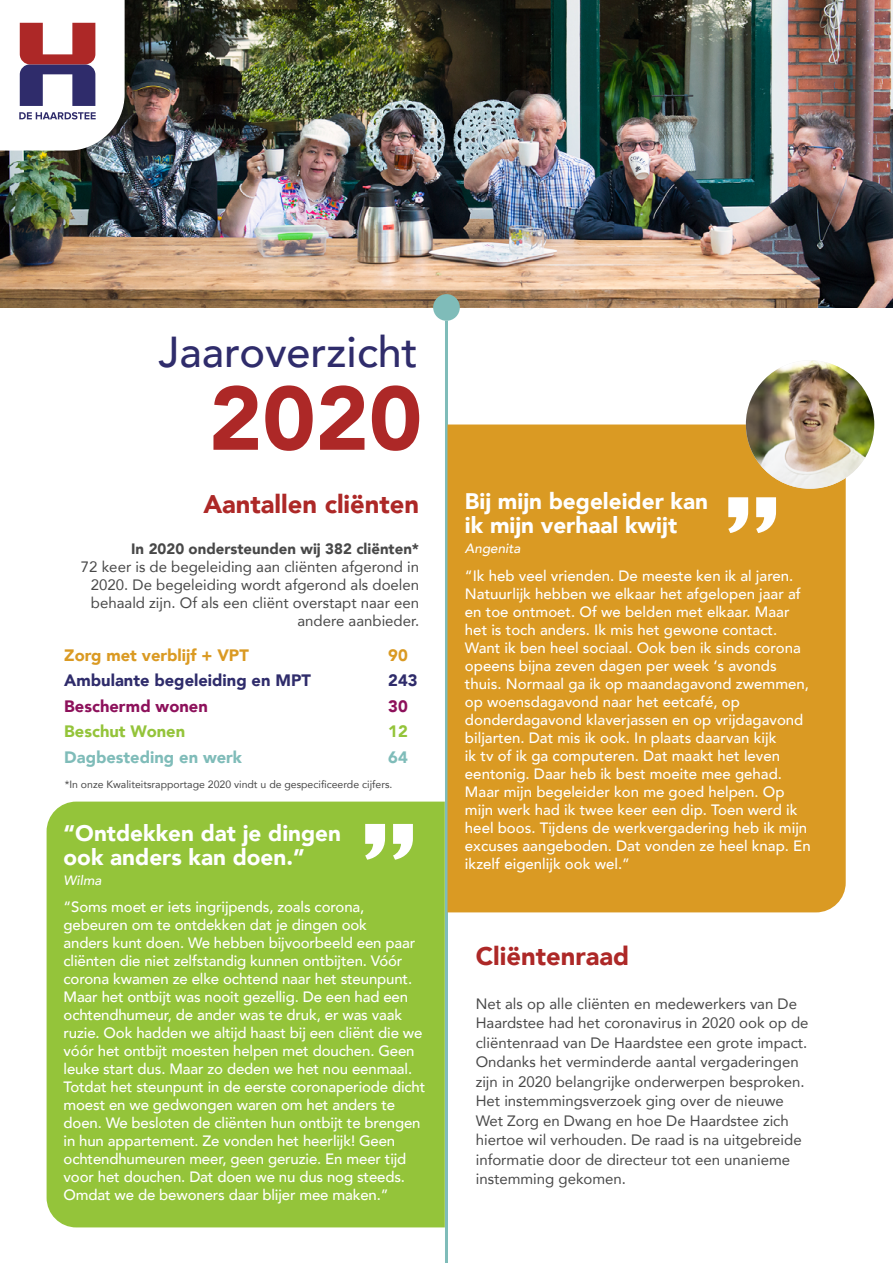
<style>
.page{position:relative;width:893px;height:1263px;background:#fff}
.page>*{position:absolute;margin:0;border:0;box-sizing:border-box;transform-origin:0 0}
.t1{font:500 43.2px "Avenir";color:#2f2c6b}
.t2{font:900 25.5px "Avenir";color:#ad2827}
.t3{font:900 22.5px/24px "Avenir";color:#fff}
.t4{font:900 16.5px "Avenir";color:#2f2c6b}
.t5{font:900 16.5px "Avenir";color:#da9a23}
.t6{font:900 16.5px "Avenir";color:#7fbcb9}
.t7{font:900 16.5px "Avenir";color:#8d115b}
.t8{font:900 16.5px "Avenir";color:#94c43a}
.t9{font:500 15px/18px "Avenir";letter-spacing:-.01em;color:#fff}
.t10{font:15px/19.5px "Avenir";color:#484848;text-align:right}
.t11{font:900 15px "Avenir";color:#484848}
.t12{font:italic 500 13.5px "Avenir";color:#fff}
.t13{font:10.5px "Avenir";color:#484848}
</style>
<div class="page">
<img style="left:0;top:0;width:893px;height:307px">
<hr style="left:445px;top:321px;width:3px;height:942px;background:#7fbcb9">
<svg style="left:213px;top:385px;width:206px;height:66px"></svg>
<div style="left:433px;top:294px;width:27px;height:27px;background:#7fbcb9;border-radius:50%"></div>
<svg style="left:0;top:0;width:125px;height:151px"></svg>
<div style="left:447px;top:424px;width:399px;height:488px;background:#da9a23"></div>
<svg style="left:728px;top:497px;width:48px;height:36px"></svg>
<div style="left:47px;top:801px;width:398px;height:426px;background:#94c43a"></div>
<svg style="left:365px;top:824px;width:48px;height:36px"></svg>
<img style="left:746px;top:360px;width:128px;height:129px;border-radius:64px">
<h1 class="t1" style="left:159px;top:315px;width:261px">Jaaroverzicht</h1>
<h2 class="t2" style="left:203px;top:483px;width:217px">Aantallen cliënten</h2>
<p class="t11" style="left:131px;top:536px;width:289px">In 2020 ondersteunden wij 382 cliënten*</p>
<p class="t10" style="left:81px;top:557px;width:340px;line-height:18px">72 keer is de begeleiding aan cliënten afgerond in 2020. De begeleiding wordt afgerond als doelen behaald zijn. Of als een cliënt overstapt naar een andere aanbieder.</p>
<p class="t5" style="left:64px;top:641px;width:186px">Zorg met verblijf + VPT</p>
<p class="t5" style="left:388px;top:641px;width:21px">90</p>
<p class="t4" style="left:64px;top:666px;width:248px">Ambulante begeleiding en MPT</p>
<p class="t4" style="left:388px;top:666px;width:31px">243</p>
<p class="t7" style="left:64px;top:692px;width:145px">Beschermd wonen</p>
<p class="t7" style="left:388px;top:692px;width:21px">30</p>
<p class="t8" style="left:64px;top:717px;width:122px">Beschut Wonen</p>
<p class="t8" style="left:388px;top:717px;width:21px">12</p>
<p class="t6" style="left:64px;top:743px;width:179px">Dagbesteding en werk</p>
<p class="t6" style="left:388px;top:743px;width:21px">64</p>
<p class="t13" style="left:65px;top:776px;width:329px">*In onze Kwaliteitsrapportage 2020 vindt u de gespecificeerde cijfers.</p>
<h3 class="t3" style="left:64px;top:821px;width:279px">“Ontdekken dat je dingen ook anders kan doen.”</h3>
<p class="t12" style="left:64px;top:872px;width:39px">Wilma</p>
<p class="t9" style="left:64px;top:897px;width:363px">“Soms moet er iets ingrijpends, zoals corona, gebeuren om te ontdekken dat je dingen ook<br>anders kunt doen. We hebben bijvoorbeeld een paar cliënten die niet zelfstandig kunnen ontbijten. Vóór corona kwamen ze elke ochtend naar het steunpunt.<br>Maar het ontbijt was nooit gezellig. De een had een ochtendhumeur, de ander was te druk, er was vaak ruzie. Ook hadden we altijd haast bij een cliënt die we vóór het ontbijt moesten helpen met douchen. Geen leuke start dus. Maar zo deden we het nou eenmaal.<br>Totdat het steunpunt in de eerste coronaperiode dicht moest en we gedwongen waren om het anders te doen. We besloten de cliënten hun ontbijt te brengen in hun appartement. Ze vonden het heerlijk! Geen ochtendhumeuren meer, geen geruzie. En meer tijd voor het douchen. Dat doen we nu dus nog steeds.<br>Omdat we de bewoners daar blijer mee maken.”</p>
<h3 class="t3" style="left:465px;top:489px;width:244px">Bij mijn begeleider kan ik mijn verhaal kwijt</h3>
<p class="t12" style="left:465px;top:540px;width:57px">Angenita</p>
<p class="t9" style="left:465px;top:566px;width:347px">“Ik heb veel vrienden. De meeste ken ik al jaren.<br>Natuurlijk hebben we elkaar het afgelopen jaar af en toe ontmoet. Of we belden met elkaar. Maar het is toch anders. Ik mis het gewone contact.<br>Want ik ben heel sociaal. Ook ben ik sinds corona opeens bijna zeven dagen per week ‘s avonds thuis. Normaal ga ik op maandagavond zwemmen, op woensdagavond naar het eetcafé, op donderdagavond klaverjassen en op vrijdagavond biljarten. Dat mis ik ook. In plaats daarvan kijk<br>ik tv of ik ga computeren. Dat maakt het leven eentonig. Daar heb ik best moeite mee gehad.<br>Maar mijn begeleider kon me goed helpen. Op mijn werk had ik twee keer een dip. Toen werd ik heel boos. Tijdens de werkvergadering heb ik mijn excuses aangeboden. Dat vonden ze heel knap. En ikzelf eigenlijk ook wel.”</p>
<h2 class="t2" style="left:476px;top:934px;width:155px">Cliëntenraad</h2>
<p class="t10" style="left:476px;top:993px;width:334px;text-align:left">Net als op alle cliënten en medewerkers van De Haardstee had het coronavirus in 2020 ook op de cliëntenraad van De Haardstee een grote impact.<br>Ondanks het verminderde aantal vergaderingen zijn in 2020 belangrijke onderwerpen besproken.<br>Het instemmingsverzoek ging over de nieuwe Wet Zorg en Dwang en hoe De Haardstee zich hiertoe wil verhouden. De raad is na uitgebreide informatie door de directeur tot een unanieme instemming gekomen.</p>
</div>
